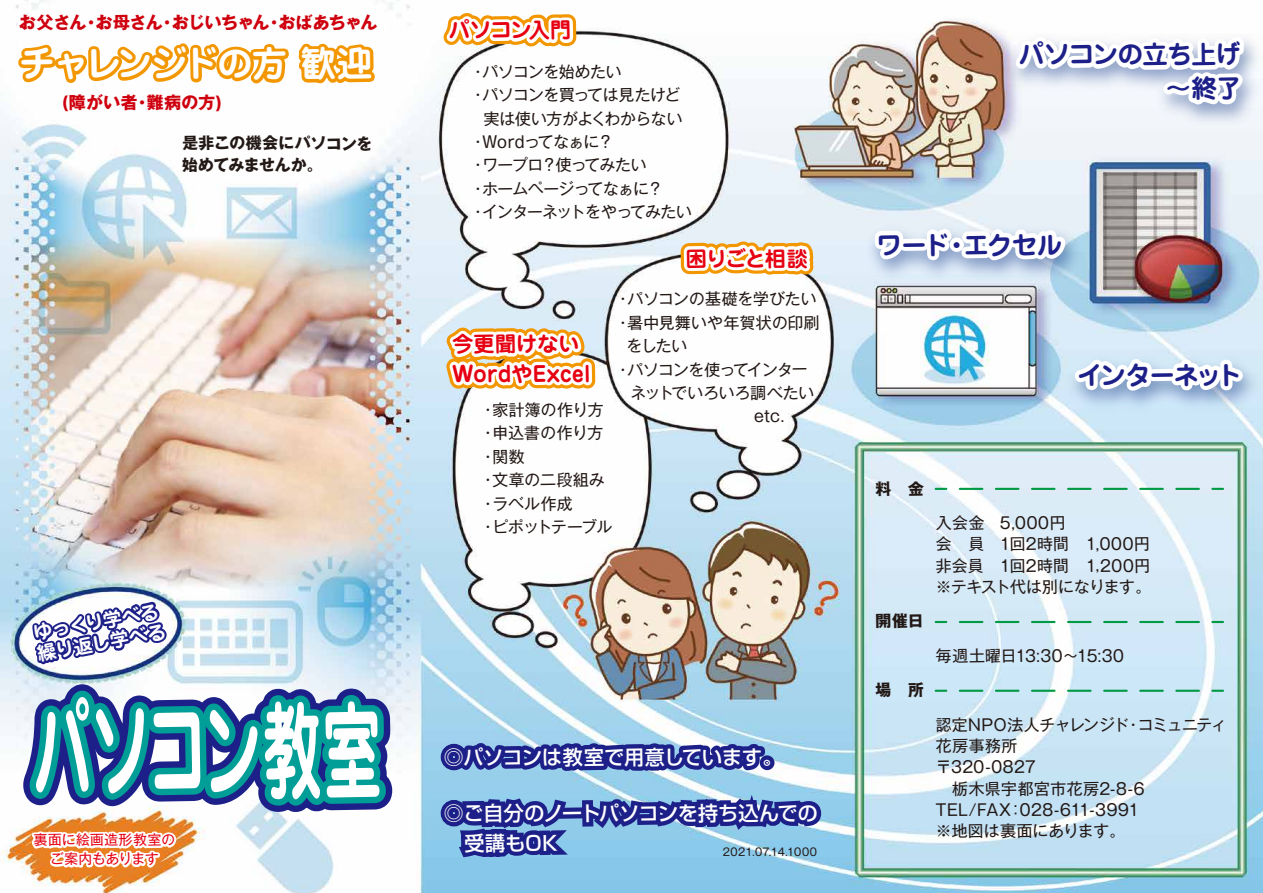
<style>
.page{position:relative;width:1263px;height:893px;background:#fff}
.page>*{position:absolute;margin:0;border:0;box-sizing:border-box;transform-origin:0 0}
.t1{font:700 106.35px "Jun 501 Pro";color:#fff;scale:.55 1}
.t2{font:700 35.55px "Jun 501 Pro";color:#fff}
.t3{font:700 25.5px/35.4px "Jun 501 Pro";color:#1d2088;text-align:right}
.t4{font:700 21.3px/30px "Jun 501 Pro";color:#e60012}
.t5{font:500 20.25px/27.8px "Shin Go Pro";color:#fff}
.t6{font:700 19.2px/21.3px "Jun 501 Pro";color:#fff}
.t7{font:700 16.95px "Gothic MB101 Pro";color:#cf000e}
.t8{font:15.9px/23.4px "Gothic MB101 Pro";color:#221815}
.t9{font:700 15.9px/20.9px "Gothic MB101 Pro";color:#221815}
.t10{font:13.8px/19.2px "Gothic MB101 Pro";color:#e60012;text-align:center}
.t11{font:10.65px "Gothic MB101 Pro";color:#221815}
</style>
<div class="page">
<img style="left:0;top:4px;width:1263px;height:889px">
<img style="left:1251px;top:26px;width:12px;height:35px">
<img style="left:1251px;top:61px;width:12px;height:75px">
<img style="left:857px;top:217px;width:13px;height:75px">
<img style="left:1251px;top:347px;width:12px;height:76px">
<svg style="left:10px;top:4px;width:5px;height:813px"></svg>
<img style="left:15px;top:0;width:392px;height:893px">
<svg style="left:432px;top:4px;width:391px;height:889px"></svg>
<img style="left:870px;top:4px;width:381px;height:889px">
<p class="t7" style="left:19px;top:11px;width:360px;rotate:-1deg">お父さん・お母さん・おじいちゃん・おばあちゃん</p>
<h2 class="t2" style="left:19px;top:38px;width:355px;rotate:-1deg">チャレンジドの方歓迎</h2>
<p class="t7" style="left:62px;top:90px;width:161px;rotate:-1deg">(障がい者・難病の方)</p>
<p class="t9" style="left:182px;top:133px;width:192px;rotate:-1deg">是非この機会にパソコンを始めてみませんか。</p>
<p class="t6" style="left:31px;top:622px;width:132px;rotate:-11deg">ゆっくり学べる繰り返し学べる</p>
<h1 class="t1" style="left:31px;top:669px;width:635px;rotate:-1deg">パソコン教室</h1>
<p class="t10" style="left:34px;top:830px;width:143px;rotate:-1deg">裏面に絵画造形教室のご案内もあります</p>
<h3 class="t4" style="left:448px;top:14px;width:124px;rotate:-1deg">パソコン入門</h3>
<p class="t8" style="left:470px;top:59px;width:153px;rotate:-1deg">・パソコンを始めたい</p>
<p class="t8" style="left:470px;top:83px;width:212px;rotate:-1deg">・パソコンを買っては見たけど</p>
<p class="t8" style="left:483px;top:106px;width:200px;rotate:-1deg">実は使い方がよくわからない</p>
<p class="t8" style="left:470px;top:129px;width:145px;rotate:-1deg">・Wordってなぁに？</p>
<p class="t8" style="left:470px;top:153px;width:178px;rotate:-1deg">・ワープロ？使ってみたい</p>
<p class="t8" style="left:470px;top:176px;width:195px;rotate:-1deg">・ホームページってなぁに？</p>
<p class="t8" style="left:470px;top:200px;width:224px;rotate:-1deg">・インターネットをやってみたい</p>
<h3 class="t4" style="left:685px;top:243px;width:124px;rotate:-1deg">困りごと相談</h3>
<p class="t8" style="left:615px;top:287px;width:203px;rotate:-1deg">・パソコンの基礎を学びたい</p>
<p class="t8" style="left:615px;top:310px;width:206px;rotate:-1deg">・暑中見舞いや年賀状の印刷</p>
<p class="t8" style="left:626px;top:333px;width:62px;rotate:-1deg">をしたい</p>
<p class="t8" style="left:630px;top:357px;width:186px;text-indent:-15px;rotate:-1deg">・パソコンを使ってインターネットでいろいろ調べたい</p>
<h3 class="t4" style="left:452px;top:328px;width:140px;rotate:-1deg">今更聞けない<br>WordやExcel</h3>
<p class="t8" style="left:478px;top:397px;width:134px;rotate:-1deg">・家計簿の作り方・申込書の作り方・関数<br>・文章の二段組み・ラベル作成<br>・ピポットテーブル</p>
<p class="t8" style="left:754px;top:403px;width:32px;rotate:-1deg">etc.</p>
<p class="t5" style="left:444px;top:744px;width:340px;rotate:-1deg">◎パソコンは教室で用意しています。</p>
<p class="t5" style="left:464px;top:800px;width:356px;text-indent:-20px;rotate:-1deg">◎ご自分のノートパソコンを持ち込んでの受講もOK</p>
<p class="t11" style="left:723px;top:844px;width:96px;rotate:-1deg">2021.07.14.1000</p>
<h3 class="t3" style="left:1018px;top:36px;width:224px;rotate:-1deg">パソコンの立ち上げ～終了</h3>
<h3 class="t3" style="left:876px;top:226px;width:187px;rotate:-1deg">ワード・エクセル</h3>
<h3 class="t3" style="left:1076px;top:356px;width:168px;rotate:-1deg">インターネット</h3>
<p class="t8" style="left:935px;top:510px;width:51px;line-height:21.3px;text-align:justify;rotate:-1deg">入会金会 員非会員</p>
<p class="t8" style="left:999px;top:510px;width:152px;line-height:21.9px;rotate:-1deg">5,000円<br>1回2時間 1,000円<br>1回2時間 1,200円</p>
<p class="t8" style="left:936px;top:575px;width:217px;rotate:-1deg">※テキスト代は別になります。</p>
<p class="t8" style="left:935px;top:644px;width:190px;rotate:-1deg">毎週土曜日13:30～15:30</p>
<p class="t8" style="left:935px;top:715px;width:293px;line-height:19.4px;rotate:-1deg">認定NPO法人チャレンジド・コミュニティ花房事務所</p>
<p class="t8" style="left:951px;top:754px;width:194px;line-height:22.6px;text-indent:-16px;rotate:-1deg">〒320-0827<br>栃木県宇都宮市花房2-8-6</p>
<p class="t8" style="left:935px;top:799px;width:205px;line-height:21px;rotate:-1deg">TEL/FAX：028-611-3991 ※地図は裏面にあります。</p>
</div>
